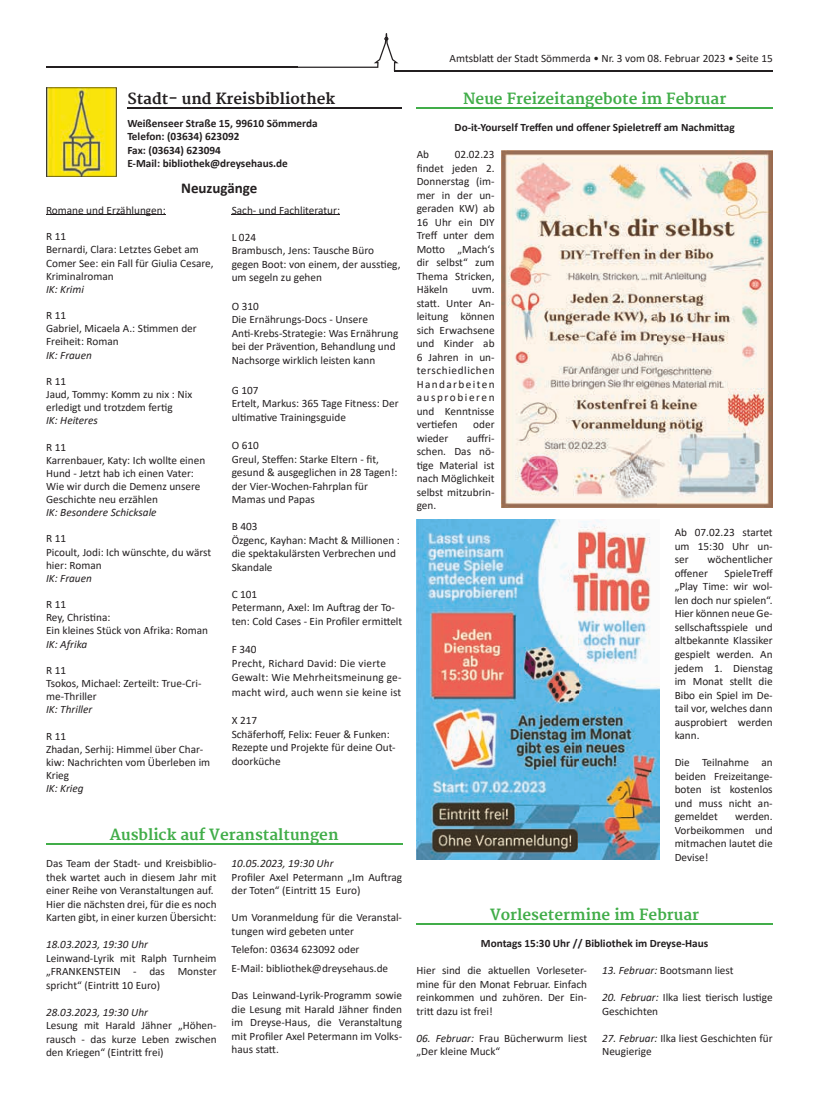
<style>
.page{position:relative;width:833px;height:1117px;background:#fff}
.page>*{position:absolute;margin:0;border:0;box-sizing:border-box;transform-origin:0 0}
.t1{font:700 15px "Merriweather";color:#41ad49}
.t2{font:700 15px "Merriweather";color:#231f20}
.t3{font:700 15px "Calibri";color:#231f20}
.t4{font:11.25px/13.5px "Calibri";color:#231f20}
.t5{font:700 11.25px/13.5px "Calibri";color:#231f20}
.t6{font:italic 11.25px "Calibri";color:#231f20}
.t7{font:11.25px/13.5px "Calibri";letter-spacing:.02em;color:#231f20}
.s1{font-style:italic}
</style>
<div class="page">
<hr style="left:394px;top:70px;width:378px;height:1px;background:#231f20">
<svg style="left:297px;top:34px;width:101px;height:37px"></svg>
<hr style="left:46px;top:67px;width:251px;height:1px;background:#231f20">
<hr style="left:127px;top:108px;width:275px;height:1px;background:#231f20">
<hr style="left:46px;top:214px;width:120px;height:1px;background:#231f20">
<hr style="left:232px;top:214px;width:108px;height:1px;background:#231f20">
<hr style="left:417px;top:108px;width:355px;height:1px;background:#41ad49">
<img style="left:501px;top:151px;width:271px;height:356px">
<svg style="left:46px;top:87px;width:71px;height:89px;background:#dfce1f"></svg>
<img style="left:417px;top:520px;width:242px;height:339px">
<hr style="left:46px;top:843px;width:356px;height:1px;background:#41ad49">
<hr style="left:416px;top:923px;width:356px;height:1px;background:#41ad49">
<h1 class="t2" style="left:127px;top:90px;width:209px">Stadt- und Kreisbibliothek</h1>
<p class="t5" style="left:127px;top:116px;width:192px">Weißenseer Straße 15, 99610 Sömmerda<br>Telefon: (03634) 623092<br>Fax: (03634) 623094<br>E-Mail: bibliothek@dreysehaus.de</p>
<h1 class="t3" style="left:181px;top:177px;width:78px">Neuzugänge</h1>
<p class="t4" style="left:46px;top:203px;width:121px">Romane und Erzählungen:</p>
<p class="t4" style="left:46px;top:230px;width:169px;line-height:13.1px">R 11<br>Bernardi, Clara: Letztes Gebet am<br>Comer See: ein Fall für Giulia Cesare,<br>Kriminalroman</p>
<p class="t6" style="left:46px;top:281px;width:39px">IK: Krimi</p>
<p class="t4" style="left:46px;top:308px;width:152px;line-height:13.1px">R 11<br>Gabriel, Micaela A.: Stimmen der<br>Freiheit: Roman</p>
<p class="t6" style="left:46px;top:347px;width:47px">IK: Frauen</p>
<p class="t4" style="left:46px;top:374px;width:148px;line-height:13.1px">R 11<br>Jaud, Tommy: Komm zu nix : Nix erledigt und trotzdem fertig</p>
<p class="t6" style="left:46px;top:412px;width:53px">IK: Heiteres</p>
<p class="t4" style="left:46px;top:440px;width:161px;line-height:13.1px">R 11<br>Karrenbauer, Katy: Ich wollte einen<br>Hund - Jetzt hab ich einen Vater:<br>Wie wir durch die Demenz unsere<br>Geschichte neu erzählen</p>
<p class="t6" style="left:46px;top:504px;width:112px">IK: Besondere Schicksale</p>
<p class="t4" style="left:46px;top:531px;width:167px;line-height:13.1px">R 11<br>Picoult, Jodi: Ich wünschte, du wärst hier: Roman</p>
<p class="t6" style="left:46px;top:570px;width:47px">IK: Frauen</p>
<p class="t4" style="left:46px;top:597px;width:163px;line-height:13.1px">R 11<br>Rey, Christina:<br>Ein kleines Stück von Afrika: Roman</p>
<p class="t6" style="left:46px;top:636px;width:43px">IK: Afrika</p>
<p class="t4" style="left:46px;top:663px;width:157px;line-height:13.1px">R 11<br>Tsokos, Michael: Zerteilt: True-Cri&shy;me-Thriller</p>
<p class="t6" style="left:46px;top:701px;width:48px">IK: Thriller</p>
<p class="t4" style="left:46px;top:729px;width:166px;line-height:13.1px">R 11<br>Zhadan, Serhij: Himmel über Char&shy;kiw: Nachrichten vom Überleben im<br>Krieg</p>
<p class="t6" style="left:46px;top:780px;width:39px">IK: Krieg</p>
<p class="t4" style="left:232px;top:203px;width:110px">Sach- und Fachliteratur:</p>
<p class="t4" style="left:232px;top:230px;width:170px">L 024<br>Brambusch, Jens: Tausche Büro gegen Boot: von einem, der ausstieg, um segeln zu gehen</p>
<p class="t4" style="left:232px;top:299px;width:168px">O 310<br>Die Ernährungs-Docs - Unsere<br>Anti-Krebs-Strategie: Was Ernährung bei der Prävention, Behandlung und<br>Nachsorge wirklich leisten kann</p>
<p class="t4" style="left:232px;top:383px;width:168px">G 107<br>Ertelt, Markus: 365 Tage Fitness: Der ultimative Trainingsguide</p>
<p class="t4" style="left:232px;top:438px;width:167px">O 610<br>Greul, Steffen: Starke Eltern - fit, gesund &amp; ausgeglichen in 28 Tagen!: der Vier-Wochen-Fahrplan für<br>Mamas und Papas</p>
<p class="t4" style="left:232px;top:519px;width:170px">B 403<br>Özgenc, Kayhan: Macht &amp; Millionen : die spektakulärsten Verbrechen und<br>Skandale</p>
<p class="t4" style="left:232px;top:587px;width:172px">C 101<br>Petermann, Axel: Im Auftrag der To&shy;ten: Cold Cases - Ein Profiler ermittelt</p>
<p class="t7" style="left:232px;top:642px;width:171px">F 340<br>Precht, Richard David: Die vierte<br>Gewalt: Wie Mehrheitsmeinung ge-</p>
<p class="t7" style="left:232px;top:684px;width:171px">macht wird, auch wenn sie keine ist</p>
<p class="t4" style="left:232px;top:713px;width:165px">X 217<br>Schäferhoff, Felix: Feuer &amp; Funken:<br>Rezepte und Projekte für deine Out&shy;doorküche</p>
<h1 class="t1" style="left:110px;top:826px;width:230px">Ausblick auf Veranstaltungen</h1>
<p class="t4" style="left:46px;top:856px;width:172px">Das Team der Stadt- und Kreisbiblio&shy;thek wartet auch in diesem Jahr mit einer Reihe von Veranstaltungen auf.<br>Hier die nächsten drei, für die es noch Karten gibt, in einer kurzen Übersicht:</p>
<p class="t6" style="left:46px;top:936px;width:103px">18.03.2023, 19:30 Uhr</p>
<p class="t4" style="left:46px;top:950px;width:172px;text-align:justify">Leinwand-Lyrik mit Ralph Turnheim „FRANKENSTEIN - das Monster spricht“ (Eintritt 10 Euro)</p>
<p class="t6" style="left:46px;top:1004px;width:103px">28.03.2023, 19:30 Uhr</p>
<p class="t4" style="left:46px;top:1018px;width:172px;text-align:justify">Lesung mit Harald Jähner „Höhen&shy;rausch - das kurze Leben zwischen den Kriegen“ (Eintritt frei)</p>
<p class="t6" style="left:232px;top:855px;width:103px">10.05.2023, 19:30 Uhr</p>
<p class="t4" style="left:232px;top:869px;width:172px">Profiler Axel Petermann „Im Auftrag der Toten“ (Eintritt 15 Euro)</p>
<p class="t4" style="left:232px;top:910px;width:172px">Um Voranmeldung für die Veranstal&shy;tungen wird gebeten unter</p>
<p class="t4" style="left:232px;top:938px;width:158px;line-height:19.5px">Telefon: 03634 623092 oder<br>E-Mail: bibliothek@dreysehaus.de</p>
<p class="t4" style="left:232px;top:988px;width:172px;text-align:justify">Das Leinwand-Lyrik-Programm sowie die Lesung mit Harald Jähner finden im Dreyse-Haus, die Veranstaltung mit Profiler Axel Petermann im Volks&shy;haus statt.</p>
<p class="t4" style="left:449px;top:51px;width:324px">Amtsblatt der Stadt Sömmerda • Nr. 3 vom 08. Februar 2023 • Seite 15</p>
<h1 class="t1" style="left:463px;top:90px;width:264px">Neue Freizeitangebote im Februar</h1>
<p class="t5" style="left:454px;top:120px;width:282px">Do-it-Yourself Treffen und offener Spieletreff am Nachmittag</p>
<p class="t4" style="left:417px;top:147px;width:14px">Ab</p>
<p class="t4" style="left:417px;top:147px;width:79px;text-align:justify;text-indent:38px">02.02.23 findet jeden 2.<br>Donnerstag (im&shy;mer in der un&shy;geraden KW) ab 16 Uhr ein DIY Treff unter dem Motto „Mach‘s dir selbst“ zum Thema Stricken, Häkeln</p>
<p class="t4" style="left:417px;top:282px;width:79px;text-align:justify;text-indent:55px">uvm. statt. Unter An&shy;leitung können sich Erwachsene und Kinder ab 6 Jahren in un&shy;terschiedlichen Handarbeiten ausprobieren und Kenntnisse vertiefen</p>
<p class="t4" style="left:473px;top:417px;width:23px">oder</p>
<p class="t4" style="left:417px;top:431px;width:79px;text-align:justify;text-indent:50px">auffri&shy;schen. Das nö&shy;tige Material ist nach Möglichkeit selbst mitzubrin&shy;gen.</p>
<p class="t4" style="left:417px;top:431px;width:33px">wieder</p>
<p class="t4" style="left:674px;top:525px;width:100px;text-align:justify">Ab 07.02.23 startet um 15:30 Uhr un&shy;ser</p>
<p class="t4" style="left:674px;top:552px;width:100px;text-indent:33px">wöchentlicher offener</p>
<p class="t4" style="left:674px;top:566px;width:100px;text-align:justify;text-indent:50px">SpieleTreff „Play Time: wir wol&shy;len doch nur spielen“.<br>Hier können neue Ge&shy;sellschaftsspiele und altbekannte Klassiker gespielt werden. An jedem 1. Dienstag im Monat stellt die Bibo ein Spiel im De&shy;tail vor, welches dann ausprobiert werden kann.</p>
<p class="t4" style="left:674px;top:755px;width:100px;text-align:justify">Die Teilnahme an beiden Freizeitange&shy;boten ist kostenlos und muss nicht an&shy;gemeldet</p>
<p class="t4" style="left:674px;top:809px;width:100px;text-align:justify;text-indent:60px">werden.<br>Vorbeikommen und mitmachen lautet die Devise!</p>
<h1 class="t1" style="left:490px;top:905px;width:210px">Vorlesetermine im Februar</h1>
<p class="t5" style="left:481px;top:936px;width:229px">Montags 15:30 Uhr // Bibliothek im Dreyse-Haus</p>
<p class="t4" style="left:416px;top:963px;width:172px;text-align:justify">Hier sind die aktuellen Vorleseter&shy;mine für den Monat Februar. Einfach reinkommen und zuhören. Der Ein&shy;tritt dazu ist frei!</p>
<p class="t4" style="left:416px;top:1030px;width:172px"><span class="s1">06. Februar:</span> Frau Bücherwurm liest „Der kleine Muck“</p>
<p class="t4" style="left:602px;top:963px;width:133px"><span class="s1">13. Februar:</span> Bootsmann liest</p>
<p class="t4" style="left:602px;top:990px;width:172px"><span class="s1">20. Februar:</span> Ilka liest tierisch lustige<br>Geschichten</p>
<p class="t4" style="left:602px;top:1030px;width:172px"><span class="s1">27. Februar:</span> Ilka liest Geschichten für<br>Neugierige</p>
</div>
